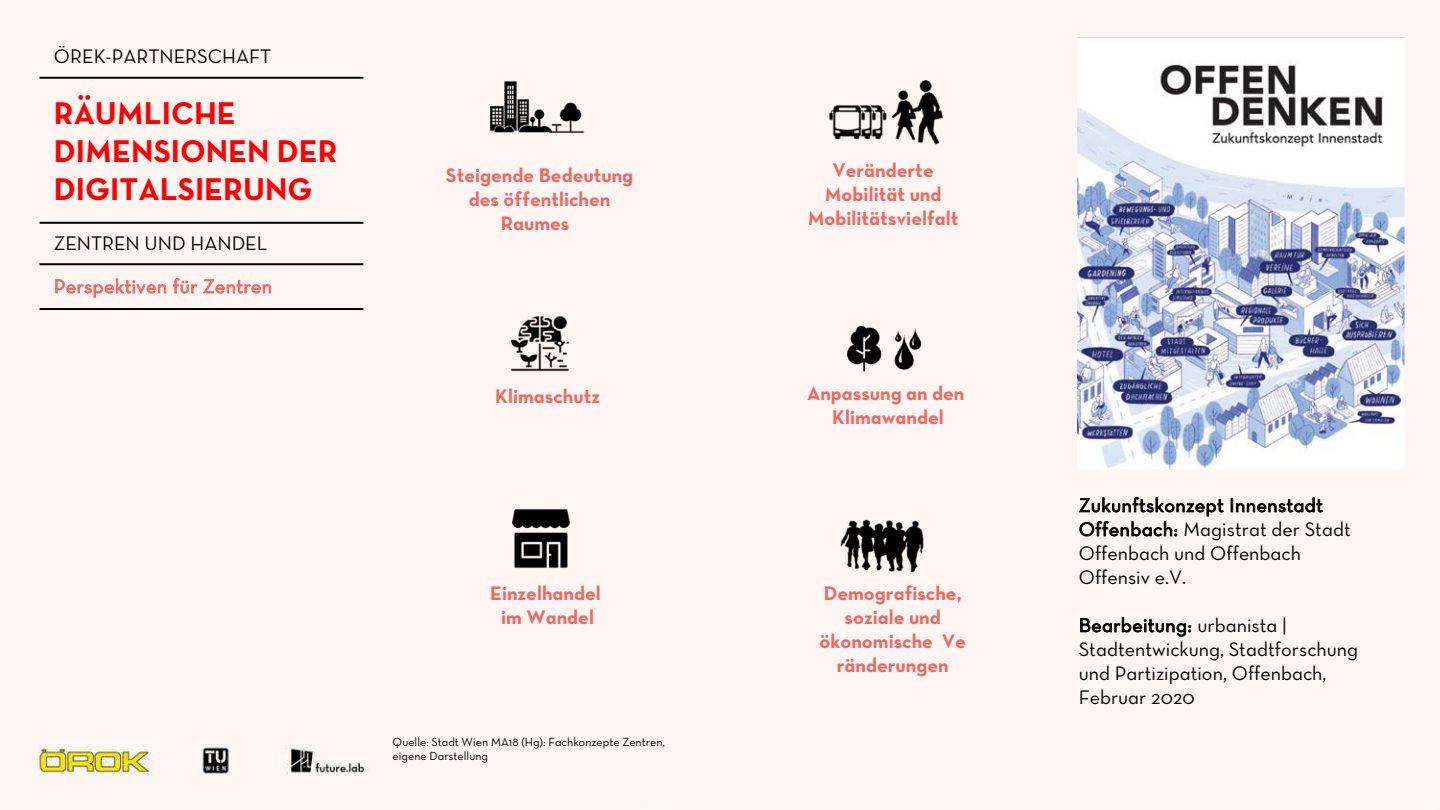
<style>
.page{position:relative;width:1440px;height:810px;background:#fff5f3}
.page>*{position:absolute;margin:0;border:0;box-sizing:border-box;transform-origin:0 0}
.t1{font:32px/38px "Neutraface Text Bold Alt";color:#f00}
.t2{font:20px/24px "Neutraface Text Bold Alt";color:#ed6a63;text-align:center}
.t3{font:20px/24px "Neutraface Text Book Alt";color:#000}
.t4{font:19.6px "Neutraface Text Book Alt";letter-spacing:.02em;color:#000}
.t5{font:19.6px "Neutraface Text Book Alt";letter-spacing:.02em;color:#ed6a63}
.t6{font:12px/14px "Neutraface Text Book Alt";color:#000}
.s1{font-size:19.6px}
.s2{font-size:20px}
</style>
<div class="page">
<hr style="left:40px;top:77px;width:323px;height:2px;background:#000">
<hr style="left:40px;top:222px;width:323px;height:2px;background:#000">
<hr style="left:40px;top:308px;width:323px;height:2px;background:#000">
<hr style="left:40px;top:263px;width:323px;height:2px;background:#000">
<svg style="left:55px;top:278px;width:111px;height:20px"></svg>
<svg style="left:173px;top:278px;width:98px;height:16px"></svg>
<img style="left:1077px;top:38px;width:328px;height:431px">
<img style="left:490px;top:75px;width:99px;height:65px">
<svg style="left:1231px;top:497px;width:92px;height:16px"></svg>
<svg style="left:1079px;top:497px;width:145px;height:40px"></svg>
<svg style="left:1080px;top:617px;width:111px;height:20px"></svg>
<img style="left:827px;top:81px;width:122px;height:74px">
<img style="left:504px;top:502px;width:74px;height:73px">
<img style="left:510px;top:313px;width:59px;height:59px">
<img style="left:835px;top:320px;width:95px;height:57px">
<img style="left:840px;top:502px;width:85px;height:85px">
<p class="t3" style="left:54px;top:44px;width:219px">ÖREK-PARTNERSCHAFT</p>
<h1 class="t1" style="left:54px;top:94px;width:285px">RÄUMLICHE<br>DIMENSIONEN DER<br>DIGITALSIERUNG</h1>
<p class="t3" style="left:54px;top:231px;width:215px">ZENTREN UND HANDEL</p>
<p class="t5" style="left:54px;top:274px;width:220px">Perspektiven für Zentren</p>
<p class="t2" style="left:446px;top:163px;width:189px">Steigende Bedeutung des öffentlichen<br>Raumes</p>
<p class="t2" style="left:808px;top:158px;width:152px">Veränderte<br>Mobilität und<br>Mobilitätsvielfalt</p>
<p class="t2" style="left:495px;top:384px;width:107px">Klimaschutz</p>
<p class="t2" style="left:807px;top:381px;width:159px">Anpassung an den<br>Klimawandel</p>
<p class="t2" style="left:490px;top:581px;width:112px">Einzelhandel im Wandel</p>
<p class="t6" style="left:393px;top:735px;width:274px">Quelle: Stadt Wien MA18 (Hg): Fachkonzepte Zentren, eigene Darstellung</p>
<p class="t2" style="left:819px;top:581px;width:148px">Demografische, soziale und ökonomische Ve ränderungen</p>
<p class="t4" style="left:1079px;top:493px;width:246px">Zukunftskonzept Innenstadt</p>
<p class="t3" style="left:1079px;top:517px;width:273px"><span class="s1">Offenbach:</span> Magistrat der Stadt<br>Offenbach und Offenbach<br>Offensiv e.V.</p>
<p class="t4" style="left:1079px;top:613px;width:210px">Bearbeitung: <span class="s2">urbanista |</span></p>
<p class="t3" style="left:1079px;top:637px;width:281px">Stadtentwickung, Stadtforschung und Partizipation, Offenbach,<br>Februar 2020</p>
</div>
